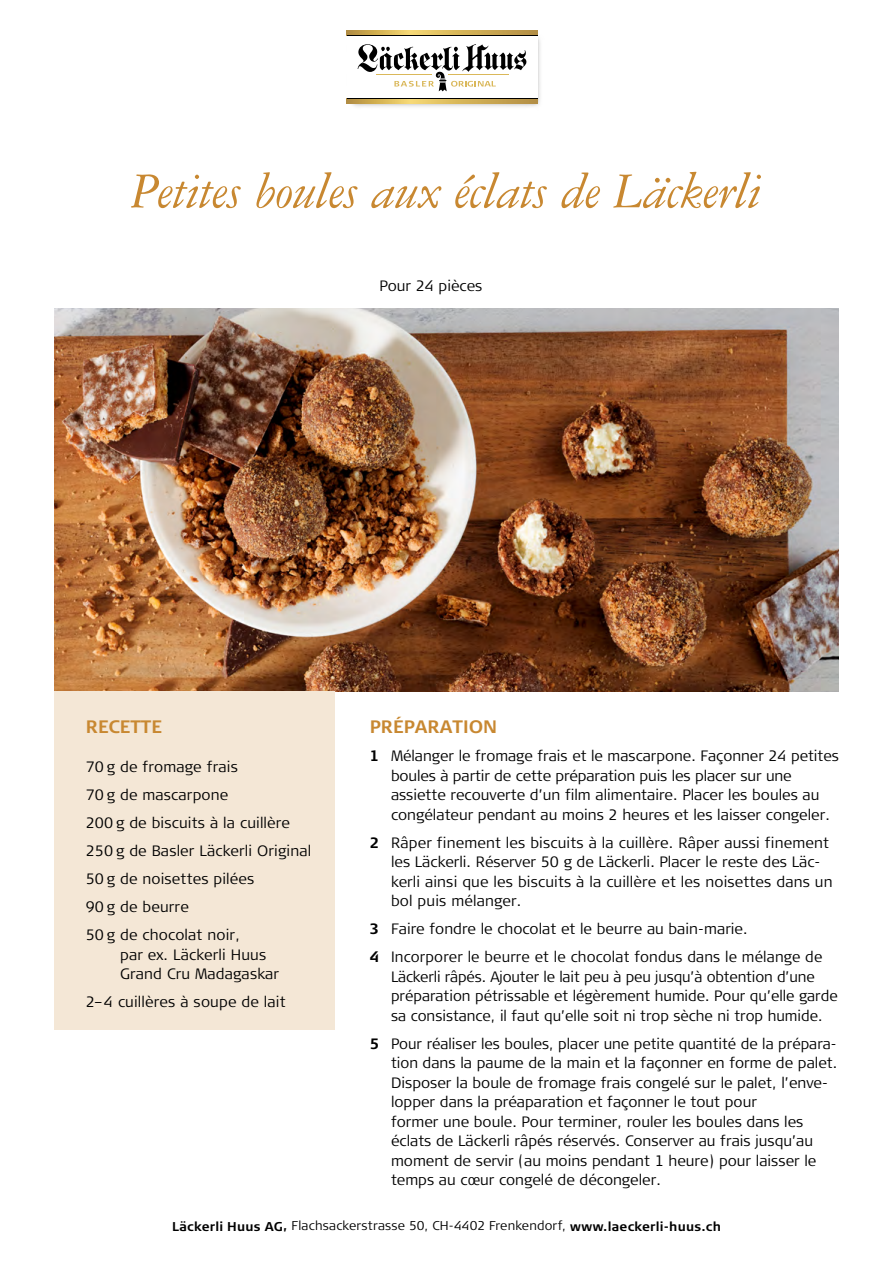
<style>
.page{position:relative;width:893px;height:1263px;background:#fff}
.page>*{position:absolute;margin:0;border:0;box-sizing:border-box;transform-origin:0 0}
.t1{font:italic 53.4px "Garamond 3 LT Std";letter-spacing:-.015em;color:#c88831}
.t2{font:700 18px "Signa Column";color:#c88831}
.t3{font:300 15px/19.5px "Signa Column";color:#000}
.t4{font:300 12.75px "Signa Column";letter-spacing:.015em;color:#000}
.s1{font-weight:700}
</style>
<div class="page">
<img style="left:347px;top:37px;width:193px;height:70px">
<svg style="left:347px;top:31px;width:191px;height:4px"></svg>
<svg style="left:347px;top:99px;width:191px;height:4px"></svg>
<div style="left:347px;top:36px;width:191px;height:62px;background:#fff"></div>
<hr style="left:347px;top:98px;width:191px;height:1px;background:#000">
<hr style="left:347px;top:35px;width:191px;height:1px;background:#000">
<svg style="left:358px;top:44px;width:168px;height:47px"></svg>
<img style="left:54px;top:308px;width:785px;height:383px">
<div style="left:54px;top:691px;width:281px;height:338px;background:#f4e7d6"></div>
<h1 class="t1" style="left:131px;top:163px;width:632px">Petites boules aux éclats de Läckerli</h1>
<p class="t3" style="left:379px;top:276px;width:105px">Pour 24 pièces</p>
<p class="t2" style="left:86px;top:715px;width:78px">RECETTE</p>
<p class="t3" style="left:86px;top:753px;width:227px;line-height:28px">70 g de fromage frais<br>70 g de mascarpone<br>200 g de biscuits à la cuillère<br>250 g de Basler Läckerli Original<br>50 g de noisettes pilées<br>90 g de beurre<br>50 g de chocolat noir,</p>
<p class="t3" style="left:120px;top:945px;width:161px">par ex. Läckerli Huus<br>Grand Cru Madagaskar</p>
<p class="t3" style="left:86px;top:992px;width:201px">2–4 cuillères à soupe de lait</p>
<p class="t2" style="left:370px;top:715px;width:129px">PRÉPARATION</p>
<p class="t3" style="left:391px;top:746px;width:449px;text-indent:-21px"><span class="s1">1</span> Mélanger le fromage frais et le mascarpone. Façonner 24 petites boules à partir de cette préparation puis les placer sur une assiette recouverte d’un film alimentaire. Placer les boules au congélateur pendant au moins 2 heures et les laisser congeler.</p>
<p class="t3" style="left:391px;top:833px;width:443px;text-indent:-21px"><span class="s1">2</span> Râper finement les biscuits à la cuillère. Râper aussi finement les Läckerli. Réserver 50 g de Läckerli. Placer le reste des Läc&shy;kerli ainsi que les biscuits à la cuillère et les noisettes dans un bol puis mélanger.</p>
<p class="t3" style="left:370px;top:915px;width:454px;line-height:28px"><span class="s1">3</span> Faire fondre le chocolat et le beurre au bain-marie.<br><span class="s1">4</span> Incorporer le beurre et le chocolat fondus dans le mélange de</p>
<p class="t3" style="left:391px;top:967px;width:448px">Läckerli râpés. Ajouter le lait peu à peu jusqu’à obtention d’une préparation pétrissable et légèrement humide. Pour qu’elle garde sa consistance, il faut qu’elle soit ni trop sèche ni trop humide.</p>
<p class="t3" style="left:391px;top:1034px;width:448px;text-indent:-21px"><span class="s1">5</span> Pour réaliser les boules, placer une petite quantité de la pré para&shy;tion dans la paume de la main et la façonner en forme de palet.<br>Disposer la boule de fromage frais congelé sur le palet, l’enve&shy;lopper dans la préaparation et façonner le tout pour<br>former une boule. Pour terminer, rouler les boules dans les éclats de Läckerli râpés réservés. Conserver au frais jusqu’au moment de servir (au moins pendant 1 heure) pour laisser le temps au cœur congelé de décongeler.</p>
<p class="t4" style="left:172px;top:1217px;width:550px"><span class="s1">Läckerli Huus AG,</span> Flachsackerstrasse 50, CH-4402 Frenkendorf, <span class="s1">www.laeckerli-huus.ch</span></p>
</div>
